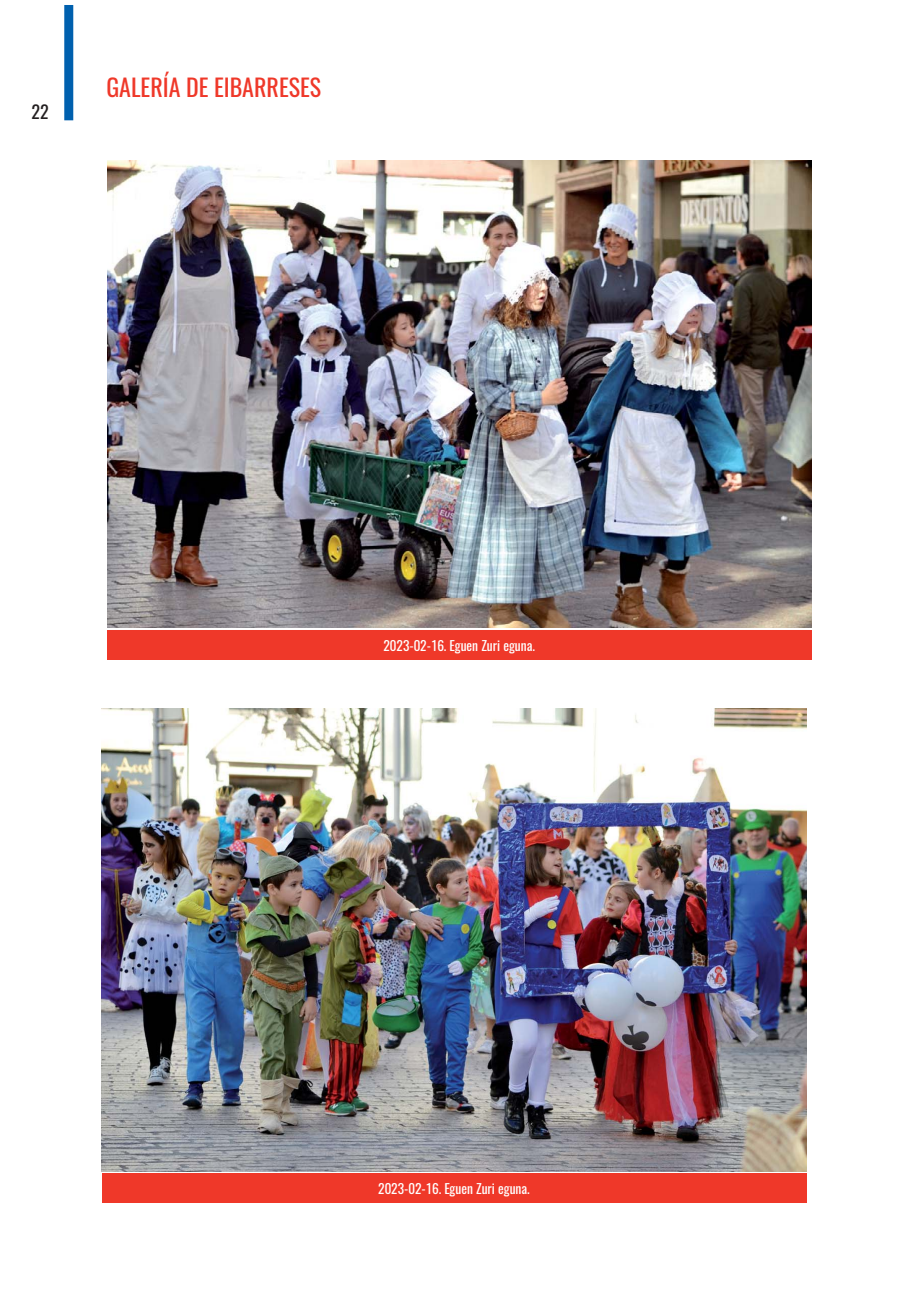
<style>
.page{position:relative;width:920px;height:1290px;background:#fff}
.page>*{position:absolute;margin:0;border:0;box-sizing:border-box;transform-origin:0 0}
.t1{font:24px "Oswald";color:#ef3829}
.t2{font:18px "Oswald";color:#231f20}
.t3{font:13.5px "Oswald";color:#fff}
</style>
<div class="page">
<div style="left:64px;top:5px;width:9px;height:115px;background:#0060ae"></div>
<img style="left:107px;top:160px;width:705px;height:468px">
<div style="left:107px;top:630px;width:705px;height:29px;background:#ef3829"></div>
<div style="left:102px;top:1173px;width:704px;height:29px;background:#ef3829"></div>
<img style="left:102px;top:709px;width:704px;height:462px">
<h2 class="t2" style="left:32px;top:105px;width:19px">22</h2>
<h1 class="t1" style="left:106px;top:77px;width:216px">GALERÍA DE EIBARRESES</h1>
<p class="t3" style="left:383px;top:640px;width:153px">2023-02-16. Eguen Zuri eguna.</p>
<p class="t3" style="left:378px;top:1183px;width:153px">2023-02-16. Eguen Zuri eguna.</p>
</div>
